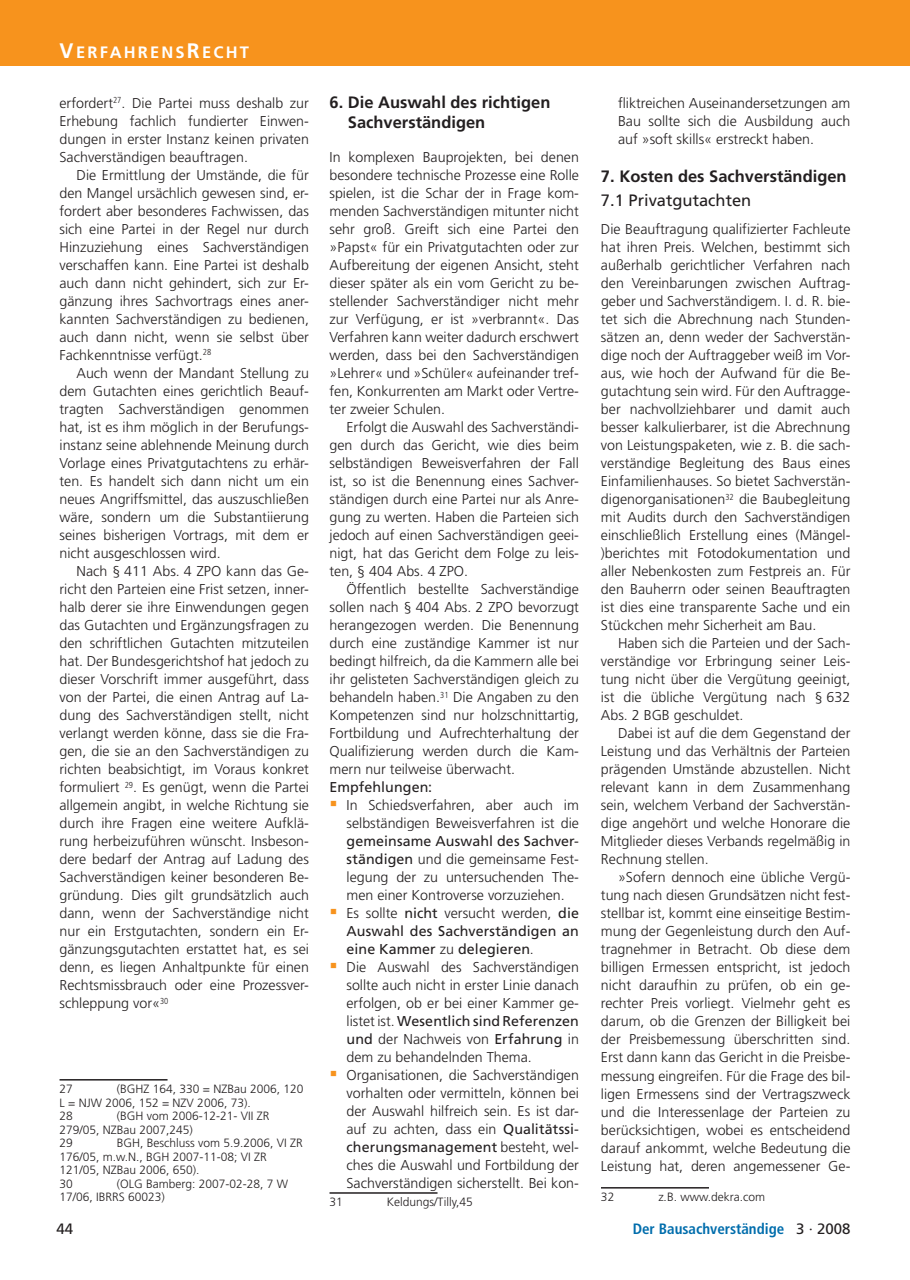
<style>
.page{position:relative;width:910px;height:1280px;background:#fff}
.page>*{position:absolute;margin:0;border:0;box-sizing:border-box;transform-origin:0 0}
.t1{font:700 16.5px/19.8px "Frutiger LT Std";color:#231f20}
.t2{font:16.5px "Frutiger LT Std";color:#231f20}
.t3{font:700 16.5px "Frutiger LT Std";letter-spacing:.13em;color:#fff}
.t4{font:700 condensed 15px "Frutiger LT Std";color:#006dac}
.t5{font:15px "Frutiger LT Std";color:#231f20}
.t6{font:300 14.25px/18px "Frutiger LT Std";color:#231f20;text-align:justify}
.t7{font:14.25px "Frutiger LT Std";letter-spacing:.005em;color:#231f20}
.t8{font:300 12px/13.5px "Frutiger LT Std";color:#231f20}
.t9{font:300 12px/13.5px "Frutiger";color:#231f20}
.s1{font-size:21px}
.s2{font-weight:400}
.s3{font-weight:400;font-stretch:normal;color:#231f20}
</style>
<div class="page">
<div style="left:0;top:0;width:901px;height:65px;background:#f7931d"></div>
<div style="left:901px;top:0;width:9px;height:65px;background:#f7931d"></div>
<hr style="left:60px;top:1079px;width:108px;height:1px;background:#231f20">
<hr style="left:329px;top:1192px;width:108px;height:2px;background:#231f20">
<hr style="left:601px;top:1187px;width:108px;height:1px;background:#231f20">
<p class="t3" style="left:60px;top:45px;width:191px"><span class="s1">V</span>ERFAHRENS<span class="s1">R</span>ECHT</p>
<p class="t6" style="left:60px;top:95px;width:251px">erfordert<sup>27</sup>. Die Partei muss deshalb zur Erhebung fachlich fundierter Einwen&shy;dungen in erster Instanz keinen privaten Sachverständigen beauftragen.</p>
<p class="t6" style="left:60px;top:167px;width:251px;text-indent:17px">Die Ermittlung der Umstände, die für den Mangel ursächlich gewesen sind, er&shy;fordert aber besonderes Fachwissen, das sich eine Partei in der Regel nur durch Hinzuziehung eines Sachverständigen verschaffen kann. Eine Partei ist deshalb auch dann nicht gehindert, sich zur Er&shy;gänzung ihres Sachvortrags eines aner&shy;kannten Sachverständigen zu bedienen, auch dann nicht, wenn sie selbst über Fachkenntnisse verfügt.<sup>28</sup></p>
<p class="t6" style="left:60px;top:365px;width:251px;text-indent:17px">Auch wenn der Mandant Stellung zu dem Gutachten eines gerichtlich Beauf&shy;tragten Sachverständigen genommen hat, ist es ihm möglich in der Berufungs&shy;instanz seine ablehnende Meinung durch Vorlage eines Privatgutachtens zu erhär&shy;ten. Es handelt sich dann nicht um ein neues Angriffsmittel, das auszuschließen wäre, sondern um die Substantiierung seines bisherigen Vortrags, mit dem er nicht ausgeschlossen wird.</p>
<p class="t6" style="left:60px;top:563px;width:251px;text-indent:17px">Nach § 411 Abs. 4 ZPO kann das Ge&shy;richt den Parteien eine Frist setzen, inner&shy;halb derer sie ihre Einwendungen gegen das Gutachten und Ergänzungsfragen zu den schriftlichen Gutachten mitzuteilen hat. Der Bundesgerichtshof hat jedoch zu dieser Vorschrift immer ausgeführt, dass von der Partei, die einen Antrag auf La&shy;dung des Sachverständigen stellt, nicht verlangt werden könne, dass sie die Fra&shy;gen, die sie an den Sachverständigen zu richten beabsichtigt, im Voraus konkret formuliert <sup>29</sup>. Es genügt, wenn die Partei allgemein angibt, in welche Richtung sie durch ihre Fragen eine weitere Aufklä&shy;rung herbeizuführen wünscht. Insbeson&shy;dere bedarf der Antrag auf Ladung des Sachverständigen keiner besonderen Be&shy;gründung. Dies gilt grundsätzlich auch dann, wenn der Sachverständige nicht nur ein Erstgutachten, sondern ein Er&shy;gänzungsgutachten erstattet hat, es sei denn, es liegen Anhaltpunkte für einen Rechtsmissbrauch oder eine Prozessver&shy;schleppung vor«<sup>30</sup></p>
<p class="t9" style="left:60px;top:1083px;width:245px;text-indent:57px">(BGHZ 164, 330 = NZBau 2006, 120<br>L = NJW 2006, 152 = NZV 2006, 73).</p>
<p class="t8" style="left:60px;top:1110px;width:15px">28</p>
<p class="t8" style="left:60px;top:1083px;width:15px">27</p>
<p class="t8" style="left:60px;top:1110px;width:212px;text-indent:57px">(BGH vom 2006-12-21- VII ZR<br>279/05, NZBau 2007,245)<br>29</p>
<p class="t8" style="left:60px;top:1137px;width:245px;text-indent:57px">BGH, Beschluss vom 5.9.2006, VI ZR<br>176/05, m.w.N., BGH 2007-11-08; VI ZR<br>121/05, NZBau 2006, 650).<br>30</p>
<p class="t8" style="left:60px;top:1177px;width:230px;text-indent:57px">(OLG Bamberg: 2007-02-28, 7 W<br>17/06, IBRRS 60023)</p>
<p class="t1" style="left:348px;top:93px;width:204px;text-indent:-18px">6. Die Auswahl des richtigen<br>Sachverständigen</p>
<p class="t6" style="left:329px;top:149px;width:251px">In komplexen Bauprojekten, bei denen besondere technische Prozesse eine Rolle spielen, ist die Schar der in Frage kom&shy;menden Sachverständigen mitunter nicht sehr groß. Greift sich eine Partei den »Papst« für ein Privatgutachten oder zur Aufbereitung der eigenen Ansicht, steht dieser später als ein vom Gericht zu be&shy;stellender Sachverständiger nicht mehr zur Verfügung, er ist »verbrannt«. Das Verfahren kann weiter dadurch erschwert werden, dass bei den Sachverständigen »Lehrer« und »Schüler« aufeinander tref&shy;fen, Konkurrenten am Markt oder Vertre&shy;ter zweier Schulen.</p>
<p class="t6" style="left:329px;top:419px;width:251px;text-indent:17px">Erfolgt die Auswahl des Sachverständi&shy;gen durch das Gericht, wie dies beim selbständigen Beweisverfahren der Fall ist, so ist die Benennung eines Sachver&shy;ständigen durch eine Partei nur als Anre&shy;gung zu werten. Haben die Parteien sich jedoch auf einen Sachverständigen geei&shy;nigt, hat das Gericht dem Folge zu leis&shy;ten, § 404 Abs. 4 ZPO.</p>
<p class="t6" style="left:329px;top:581px;width:251px;text-indent:17px">Öffentlich bestellte Sachverständige sollen nach § 404 Abs. 2 ZPO bevorzugt herangezogen werden. Die Benennung durch eine zuständige Kammer ist nur bedingt hilfreich, da die Kammern alle bei ihr gelisteten Sachverständigen gleich zu behandeln haben.<sup>31</sup> Die Angaben zu den Kompetenzen sind nur holzschnittartig, Fortbildung und Aufrechterhaltung der Qualifizierung werden durch die Kam&shy;mern nur teilweise überwacht.</p>
<p class="t7" style="left:329px;top:781px;width:104px">Empfehlungen:</p>
<p class="t6" style="left:347px;top:797px;width:234px">In Schiedsverfahren, aber auch im selbständigen Beweisverfahren ist die</p>
<p class="t6" style="left:347px;top:833px;width:234px;text-align:left"><span class="s2">gemeinsame Auswahl des Sachver&shy;ständigen</span> und die gemeinsame Fest&shy;legung der zu untersuchenden The&shy;men einer Kontroverse vorzuziehen.<br>Es sollte <span class="s2">nicht</span> versucht werden, <span class="s2">die Auswahl des Sachverständigen an eine Kammer</span> zu <span class="s2">delegieren</span>.<br>Die Auswahl des Sachverständigen sollte auch nicht in erster Linie danach erfolgen, ob er bei einer Kammer ge&shy;listet ist. <span class="s2">Wesentlich sind Referenzen und</span> der Nachweis von <span class="s2">Erfahrung</span> in dem zu behandelnden Thema.<br>Organisationen, die Sachverständigen vorhalten oder vermitteln, können bei der Auswahl hilfreich sein. Es ist dar&shy;auf zu achten, dass ein <span class="s2">Qualitätssi&shy;cherungsmanagement</span> besteht, wel&shy;ches die Auswahl und Fortbildung der Sachverständigen sicherstellt. Bei kon-</p>
<p class="t8" style="left:329px;top:1196px;width:15px">31</p>
<p class="t8" style="left:387px;top:1196px;width:87px">Keldungs/Tilly,45</p>
<p class="t6" style="left:618px;top:95px;width:234px">fliktreichen Auseinandersetzungen am Bau sollte sich die Ausbildung auch auf »soft skills« erstreckt haben.</p>
<p class="t1" style="left:601px;top:167px;width:247px">7. Kosten des Sachverständigen</p>
<p class="t2" style="left:601px;top:193px;width:152px">7.1 Privatgutachten</p>
<p class="t6" style="left:601px;top:221px;width:251px">Die Beauftragung qualifizierter Fachleute hat ihren Preis. Welchen, bestimmt sich außerhalb gerichtlicher Verfahren nach den Vereinbarungen zwischen Auftrag&shy;geber und Sachverständigem. I. d. R. bie&shy;tet sich die Abrechnung nach Stunden&shy;sätzen an, denn weder der Sachverstän&shy;dige noch der Auftraggeber weiß im Vor&shy;aus, wie hoch der Aufwand für die Be&shy;gutachtung sein wird. Für den Auftragge&shy;ber nachvollziehbarer und damit auch besser kalkulierbarer, ist die Abrechnung von Leistungspaketen, wie z. B. die sach&shy;verständige Begleitung des Baus eines Einfamilienhauses. So bietet Sachverstän&shy;digenorganisationen<sup>32</sup> die Baubegleitung mit Audits durch den Sachverständigen einschließlich Erstellung eines (Mängel-)berichtes mit Fotodokumentation und aller Nebenkosten zum Festpreis an. Für den Bauherrn oder seinen Beauftragten ist dies eine transparente Sache und ein Stückchen mehr Sicherheit am Bau.</p>
<p class="t6" style="left:601px;top:635px;width:251px;text-indent:17px">Haben sich die Parteien und der Sach&shy;verständige vor Erbringung seiner Leis&shy;tung nicht über die Vergütung geeinigt, ist die übliche Vergütung nach § 632<br>Abs. 2 BGB geschuldet.</p>
<p class="t6" style="left:601px;top:725px;width:251px;text-indent:17px">Dabei ist auf die dem Gegenstand der Leistung und das Verhältnis der Parteien prägenden Umstände abzustellen. Nicht relevant kann in dem Zusammenhang sein, welchem Verband der Sachverstän&shy;dige angehört und welche Honorare die Mitglieder dieses Verbands regelmäßig in Rechnung stellen.</p>
<p class="t6" style="left:601px;top:869px;width:251px;text-indent:17px">»Sofern dennoch eine übliche Vergü&shy;tung nach diesen Grundsätzen nicht fest&shy;stellbar ist, kommt eine einseitige Bestim&shy;mung der Gegenleistung durch den Auf&shy;tragnehmer in Betracht. Ob diese dem billigen Ermessen entspricht, ist jedoch nicht daraufhin zu prüfen, ob ein ge&shy;rechter Preis vorliegt. Vielmehr geht es darum, ob die Grenzen der Billigkeit bei der Preisbemessung überschritten sind.<br>Erst dann kann das Gericht in die Preisbe&shy;messung eingreifen. Für die Frage des bil&shy;ligen Ermessens sind der Vertragszweck und die Interessenlage der Parteien zu berücksichtigen, wobei es entscheidend darauf ankommt, welche Bedeutung die Leistung hat, deren angemessener Ge-</p>
<p class="t8" style="left:601px;top:1191px;width:15px">32</p>
<p class="t8" style="left:658px;top:1191px;width:108px">z.B. www.dekra.com</p>
<p class="t5" style="left:56px;top:1222px;width:18px">44</p>
<p class="t4" style="left:633px;top:1222px;width:219px">Der Bausachverständige <span class="s3">3 · 2008</span></p>
</div>
